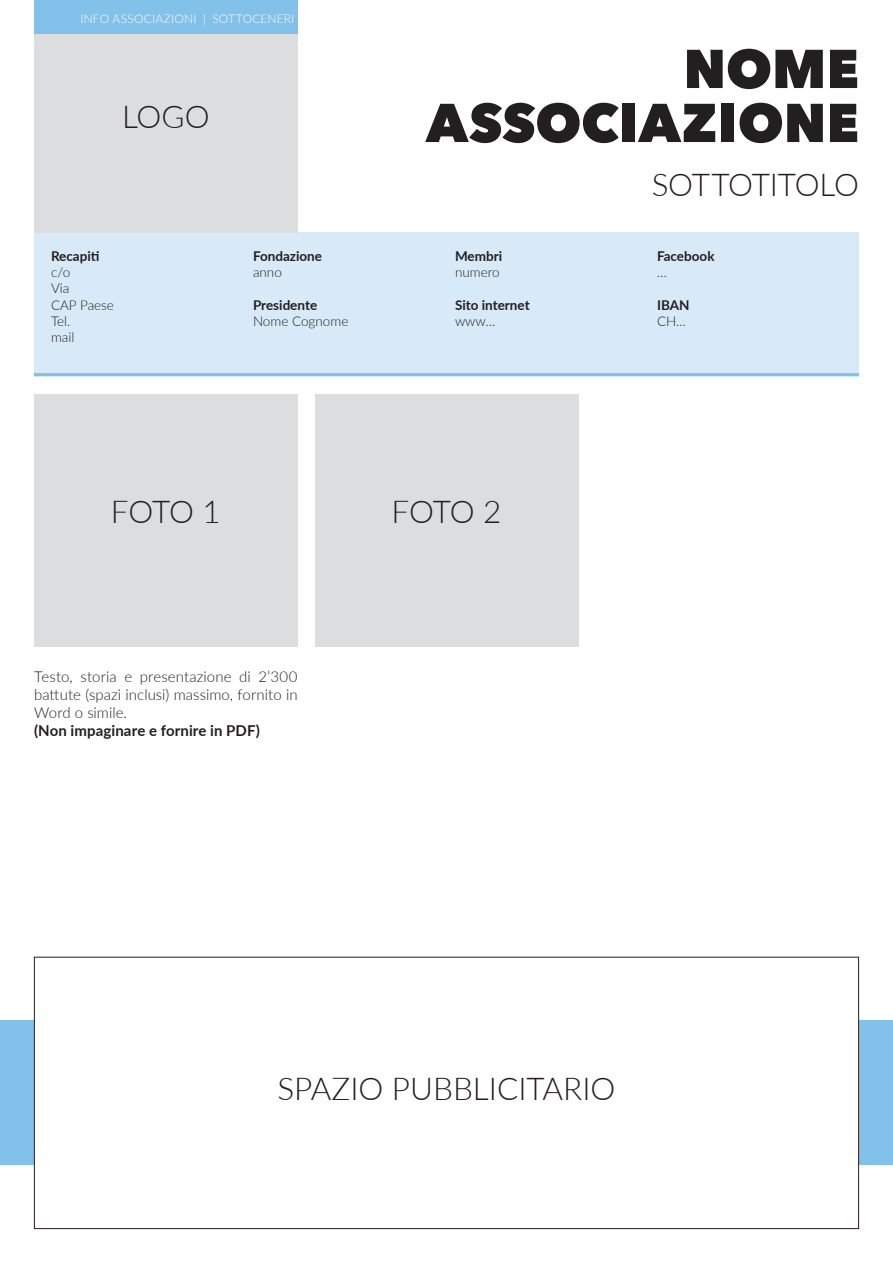
<style>
.page{position:relative;width:893px;height:1263px;background:#fff}
.page>*{position:absolute;margin:0;border:0;box-sizing:border-box;transform-origin:0 0}
.t1{font:800 54px/54px "Avenir Next";letter-spacing:-.005em;color:#231f20;text-align:right}
.t2{font:300 31.5px "Lato";color:#231f20}
.t3{font:300 31.5px "Lato";letter-spacing:-.025em;color:#231f20}
.t4{font:300 15px/18px "Lato";color:#231f20;text-align:justify}
.t5{font:700 15px "Lato";letter-spacing:.005em;color:#231f20}
.t6{font:700 13.5px "Lato";color:#231f20}
.t7{font:300 13.5px/16.2px "Lato";color:#231f20}
.t8{font:300 12px "Lato";letter-spacing:.015em;color:#fff}
</style>
<div class="page">
<div style="left:34px;top:0;width:264px;height:34px;background:#82c1ea"></div>
<div style="left:0;top:1020px;width:893px;height:145px;background:#82c1ea"></div>
<div style="left:34px;top:232px;width:825px;height:144px;background:#d8eaf7"></div>
<div style="left:34px;top:394px;width:264px;height:252px;background:#dcdddf"></div>
<div style="left:315px;top:394px;width:263px;height:252px;background:#dcdddf"></div>
<div style="left:34px;top:957px;width:825px;height:271px;background:#fff"></div>
<div style="left:34px;top:34px;width:264px;height:198px;background:#dcdddf"></div>
<hr style="left:34px;top:373px;width:825px;height:3px;background:#82c1ea">
<p class="t8" style="left:80px;top:10px;width:215px">INFO ASSOCIAZIONI | SOTTOCENERI</p>
<h2 class="t2" style="left:122px;top:95px;width:89px">LOGO</h2>
<p class="t6" style="left:51px;top:246px;width:50px">Recapiti</p>
<p class="t7" style="left:51px;top:264px;width:64px">c/o<br>Via<br>CAP Paese<br>Tel.<br>mail</p>
<p class="t6" style="left:253px;top:246px;width:71px">Fondazione</p>
<p class="t7" style="left:253px;top:264px;width:30px">anno</p>
<p class="t6" style="left:253px;top:295px;width:66px">Presidente</p>
<p class="t7" style="left:253px;top:312px;width:97px">Nome Cognome</p>
<h1 class="t1" style="left:426px;top:42px;width:434px">NOME<br>ASSOCIAZIONE</h1>
<h2 class="t3" style="left:652px;top:163px;width:209px">SOTTOTITOLO</h2>
<p class="t6" style="left:455px;top:246px;width:49px">Membri</p>
<p class="t7" style="left:455px;top:264px;width:46px">numero</p>
<p class="t6" style="left:455px;top:295px;width:76px">Sito internet</p>
<p class="t7" style="left:455px;top:312px;width:42px">www…</p>
<p class="t6" style="left:657px;top:246px;width:59px">Facebook</p>
<p class="t7" style="left:657px;top:264px;width:11px">…</p>
<p class="t6" style="left:657px;top:295px;width:34px">IBAN</p>
<p class="t7" style="left:657px;top:312px;width:31px">CH…</p>
<h2 class="t2" style="left:111px;top:490px;width:111px">FOTO 1</h2>
<h2 class="t2" style="left:392px;top:490px;width:111px">FOTO 2</h2>
<p class="t4" style="left:34px;top:667px;width:265px">Testo, storia e presentazione di 2’300 battute (spazi inclusi) massimo, fornito in Word o simile.</p>
<p class="t5" style="left:34px;top:720px;width:227px">(Non impaginare e fornire in PDF)</p>
<h2 class="t2" style="left:277px;top:1067px;width:340px">SPAZIO PUBBLICITARIO</h2>
</div>
